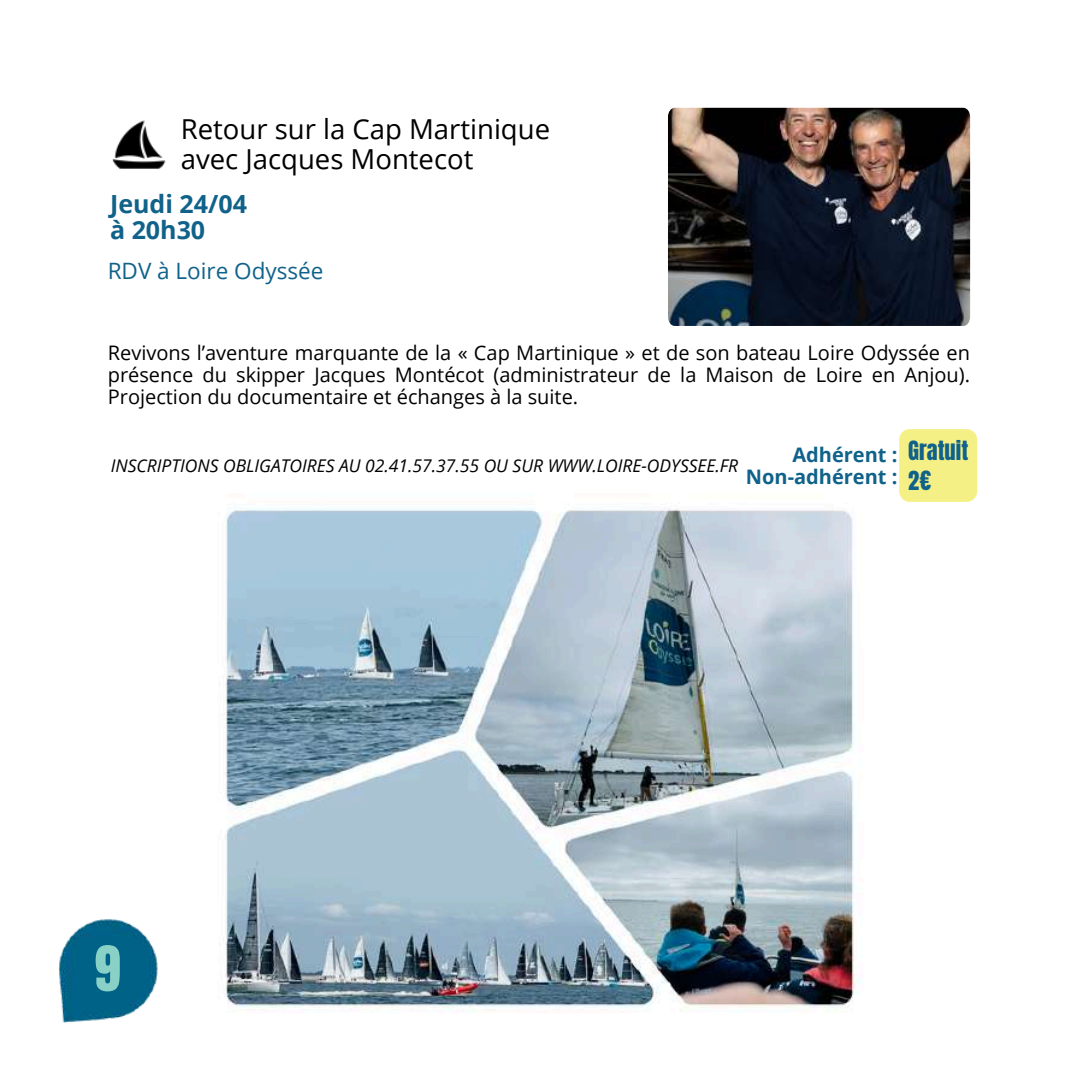
<style>
.page{position:relative;width:1077px;height:1077px;background:#fff}
.page>*{position:absolute;margin:0;border:0;box-sizing:border-box;transform-origin:0 0}
.t1{font:53px "Anton";color:#89d0c7}
.t2{font:27.5px/30px "Open Sans";color:#000}
.t3{font:700 25px/26.2px "Open Sans";color:#10628a}
.t4{font:22.5px "Open Sans";color:#10628a}
.t5{font:22.5px/30px "Anton";color:#10628a}
.t6{font:20px/21.8px "Open Sans";color:#000;text-align:justify}
.t7{font:700 20px/21.8px "Open Sans";color:#10628a;text-align:right}
.t8{font:italic 17.5px "Open Sans";color:#000}
</style>
<div class="page">
<img style="left:59px;top:919px;width:99px;height:102px">
<img style="left:668px;top:108px;width:301px;height:218px">
<img style="left:112px;top:120px;width:54px;height:49px">
<img style="left:225px;top:507px;width:636px;height:506px">
<div style="left:899px;top:429px;width:78px;height:73px;background:#f5f086"></div>
<h2 class="t2" style="left:181px;top:113px;width:371px">Retour sur la Cap Martinique avec Jacques Montecot</h2>
<p class="t3" style="left:110px;top:190px;width:138px">Jeudi 24/04 à 20h30</p>
<p class="t4" style="left:108px;top:255px;width:217px">RDV à Loire Odyssée</p>
<p class="t6" style="left:108px;top:341px;width:863px">Revivons l’aventure marquante de la « Cap Martinique » et de son bateau Loire Odyssée en présence du skipper Jacques Montécot (administrateur de la Maison de Loire en Anjou).<br>Projection du documentaire et échanges à la suite.</p>
<p class="t8" style="left:111px;top:453px;width:628px">INSCRIPTIONS OBLIGATOIRES AU 02.41.57.37.55 OU SUR WWW.LOIRE-ODYSSEE.FR</p>
<p class="t7" style="left:745px;top:443px;width:153px">Adhérent :<br>Non-adhérent :</p>
<p class="t5" style="left:908px;top:435px;width:61px">GRATUIT<br>2€</p>
<h1 class="t1" style="left:94px;top:930px;width:28px">9</h1>
</div>
